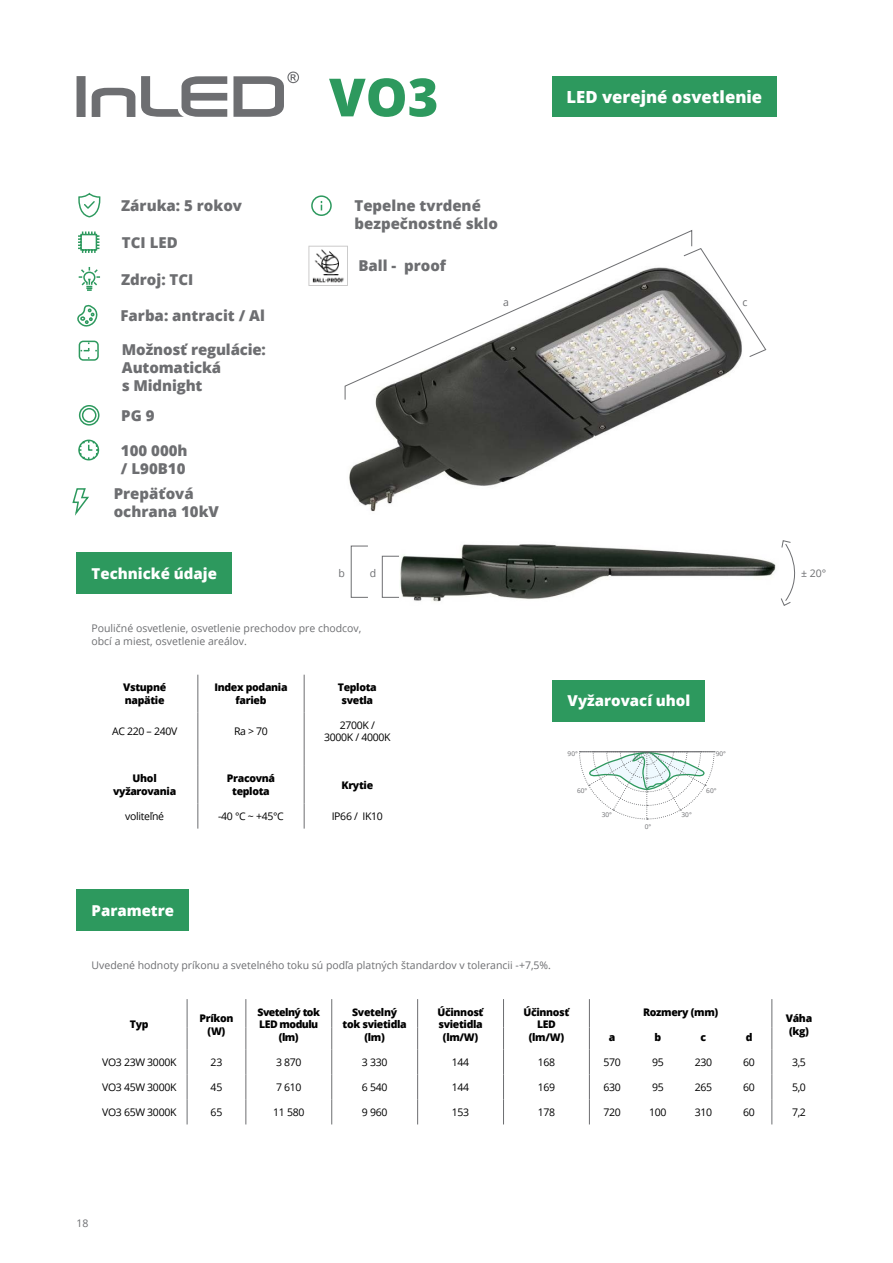
<style>
.page{position:relative;width:893px;height:1263px;background:#fff}
.page>*{position:absolute;margin:0;border:0;box-sizing:border-box;transform-origin:0 0}
.t1{font:800 52.65px "Open Sans";color:#2d995e}
.t2{font:800 16.65px "Open Sans";color:#fff}
.t3{font:800 15px/18px "Open Sans";color:#6d6e71}
.t4{font:800 15px "Open Sans";color:#fff}
.t5{font:10.5px/12.6px "Open Sans";letter-spacing:-.03em;color:#000;text-align:center}
.t6{font:800 10.5px/12.6px "Open Sans";letter-spacing:-.03em;color:#000;text-align:center}
.t7{font:10.5px/12.6px "Open Sans";color:#6d6e71}
.t8{font:800 10.5px/12.6px "Open Sans";letter-spacing:-.05em;color:#000;text-align:center}
.t9{font:6.6px "Open Sans";color:#6d6e71}
</style>
<div class="page">
<svg style="left:77px;top:72px;width:222px;height:45px"></svg>
<div style="left:77px;top:552px;width:155px;height:42px;background:#2d995e"></div>
<div style="left:553px;top:680px;width:152px;height:41px;background:#2d995e"></div>
<svg style="left:78px;top:340px;width:21px;height:21px"></svg>
<svg style="left:78px;top:194px;width:23px;height:24px"></svg>
<svg style="left:78px;top:267px;width:22px;height:24px"></svg>
<div style="left:77px;top:889px;width:112px;height:42px;background:#2d995e"></div>
<svg style="left:187px;top:999px;width:1px;height:125px"></svg>
<svg style="left:245px;top:999px;width:1px;height:125px"></svg>
<svg style="left:331px;top:999px;width:1px;height:125px"></svg>
<svg style="left:417px;top:999px;width:1px;height:125px"></svg>
<svg style="left:503px;top:999px;width:1px;height:125px"></svg>
<svg style="left:589px;top:999px;width:1px;height:125px"></svg>
<svg style="left:771px;top:999px;width:1px;height:125px"></svg>
<hr style="left:197px;top:675px;width:1px;height:37px;background:#6d6e71">
<hr style="left:304px;top:675px;width:1px;height:37px;background:#6d6e71">
<hr style="left:197px;top:712px;width:1px;height:38px;background:#6d6e71">
<hr style="left:304px;top:712px;width:1px;height:38px;background:#6d6e71">
<svg style="left:197px;top:750px;width:1px;height:16px"></svg>
<hr style="left:197px;top:766px;width:1px;height:37px;background:#6d6e71">
<hr style="left:304px;top:766px;width:1px;height:37px;background:#6d6e71">
<svg style="left:197px;top:803px;width:1px;height:26px"></svg>
<svg style="left:304px;top:750px;width:1px;height:16px"></svg>
<svg style="left:304px;top:803px;width:1px;height:26px"></svg>
<svg style="left:78px;top:231px;width:22px;height:22px"></svg>
<svg style="left:77px;top:304px;width:21px;height:23px"></svg>
<div style="left:553px;top:77px;width:224px;height:40px;background:#2d995e"></div>
<svg style="left:579px;top:751px;width:136px;height:69px"></svg>
<hr style="left:579px;top:751px;width:135px;height:1px;background:#6d6e71">
<img style="left:400px;top:544px;width:376px;height:58px">
<div style="left:351px;top:546px;width:17px;height:52px;border:1px solid #6d6e71"></div>
<div style="left:382px;top:556px;width:17px;height:42px;border:1px solid #6d6e71"></div>
<svg style="left:781px;top:540px;width:15px;height:66px"></svg>
<img style="left:349px;top:358px;width:392px;height:154px">
<svg style="left:344px;top:230px;width:348px;height:170px"></svg>
<svg style="left:683px;top:248px;width:84px;height:110px"></svg>
<div style="left:311px;top:195px;width:21px;height:21px;border:2px solid #2d995e;border-radius:50%"></div>
<svg style="left:72px;top:488px;width:17px;height:28px"></svg>
<svg style="left:78px;top:439px;width:22px;height:22px"></svg>
<img style="left:308px;top:234px;width:46px;height:60px">
<div style="left:79px;top:405px;width:20px;height:21px;border:2px solid #2d995e;border-radius:50%"></div>
<div style="left:82px;top:408px;width:15px;height:15px;border:2px solid #2d995e;border-radius:50%"></div>
<h3 class="t3" style="left:121px;top:196px;width:122px">Záruka: 5 rokov</h3>
<h3 class="t3" style="left:122px;top:233px;width:57px">TCI LED</h3>
<h3 class="t3" style="left:121px;top:269px;width:74px">Zdroj: TCI</h3>
<h3 class="t3" style="left:121px;top:306px;width:146px">Farba: antracit / Al</h3>
<h3 class="t3" style="left:122px;top:340px;width:146px">Možnosť regulácie:<br>Automatická<br>s Midnight</h3>
<h3 class="t3" style="left:121px;top:406px;width:35px">PG 9</h3>
<h3 class="t3" style="left:121px;top:440px;width:68px">100 000h / L90B10</h3>
<h3 class="t3" style="left:114px;top:484px;width:107px">Prepäťová ochrana 10kV</h3>
<h3 class="t4" style="left:92px;top:562px;width:127px">Technické údaje</h3>
<h1 class="t1" style="left:329px;top:57px;width:111px">VO3</h1>
<h3 class="t3" style="left:354px;top:196px;width:145px">Tepelne tvrdené bezpečnostné sklo</h3>
<h3 class="t3" style="left:358px;top:256px;width:89px">Ball - proof</h3>
<h2 class="t2" style="left:566px;top:84px;width:197px">LED verejné osvetlenie</h2>
<p class="t7" style="left:503px;top:296px;width:7px">a</p>
<p class="t7" style="left:742px;top:296px;width:6px">c</p>
<p class="t7" style="left:339px;top:567px;width:8px">b</p>
<p class="t7" style="left:370px;top:567px;width:8px">d</p>
<p class="t7" style="left:801px;top:567px;width:27px">± 20°</p>
<p class="t7" style="left:92px;top:622px;width:271px">Pouličné osvetlenie, osvetlenie prechodov pre chodcov, obcí a miest, osvetlenie areálov.</p>
<p class="t6" style="left:123px;top:680px;width:45px;text-align:left">Vstupné napätie</p>
<p class="t6" style="left:214px;top:680px;width:75px">Index podania farieb</p>
<p class="t6" style="left:338px;top:680px;width:41px">Teplota svetla</p>
<p class="t5" style="left:112px;top:725px;width:67px">AC 220 – 240V</p>
<p class="t5" style="left:234px;top:725px;width:35px">Ra &gt; 70</p>
<p class="t5" style="left:324px;top:718px;width:68px">2700K /<br>3000K / 4000K</p>
<p class="t6" style="left:113px;top:772px;width:65px">Uhol vyžarovania</p>
<p class="t6" style="left:227px;top:772px;width:50px">Pracovná teplota</p>
<p class="t6" style="left:341px;top:778px;width:33px">Krytie</p>
<p class="t5" style="left:125px;top:810px;width:40px">voliteľné</p>
<p class="t5" style="left:218px;top:810px;width:67px">-40 °C ~ +45°C</p>
<p class="t5" style="left:332px;top:810px;width:53px">IP66 / IK10</p>
<h3 class="t4" style="left:568px;top:689px;width:124px">Vyžarovací uhol</h3>
<p class="t9" style="left:568px;top:749px;width:12px">90°</p>
<p class="t9" style="left:716px;top:749px;width:12px">90°</p>
<p class="t9" style="left:577px;top:786px;width:12px">60°</p>
<p class="t9" style="left:706px;top:786px;width:12px">60°</p>
<p class="t9" style="left:602px;top:810px;width:12px">30°</p>
<p class="t9" style="left:682px;top:810px;width:12px">30°</p>
<p class="t9" style="left:645px;top:822px;width:8px">0°</p>
<h3 class="t4" style="left:92px;top:899px;width:84px">Parametre</h3>
<p class="t7" style="left:92px;top:959px;width:461px">Uvedené hodnoty príkonu a svetelného toku sú podľa platných štandardov v tolerancii -+7,5%.</p>
<p class="t6" style="left:130px;top:1017px;width:20px">Typ</p>
<p class="t6" style="left:199px;top:1011px;width:36px">Príkon (W)</p>
<p class="t8" style="left:258px;top:1005px;width:64px">Svetelný tok<br>LED modulu (lm)</p>
<p class="t6" style="left:343px;top:1005px;width:66px">Svetelný tok svietidla (lm)</p>
<p class="t6" style="left:437px;top:1005px;width:48px">Účinnosť svietidla (lm/W)</p>
<p class="t6" style="left:523px;top:1005px;width:48px">Účinnosť<br>LED (lm/W)</p>
<p class="t6" style="left:643px;top:1005px;width:77px">Rozmery (mm)</p>
<p class="t6" style="left:609px;top:1030px;width:8px">a</p>
<p class="t6" style="left:654px;top:1030px;width:8px">b</p>
<p class="t6" style="left:701px;top:1030px;width:7px">c</p>
<p class="t6" style="left:746px;top:1030px;width:8px">d</p>
<p class="t6" style="left:786px;top:1011px;width:28px">Váha (kg)</p>
<p class="t5" style="left:102px;top:1055px;width:76px">VO3 23W 3000K</p>
<p class="t5" style="left:211px;top:1055px;width:13px">23</p>
<p class="t5" style="left:276px;top:1055px;width:27px">3 870</p>
<p class="t5" style="left:362px;top:1055px;width:27px">3 330</p>
<p class="t5" style="left:452px;top:1055px;width:19px">144</p>
<p class="t5" style="left:538px;top:1055px;width:19px">168</p>
<p class="t5" style="left:603px;top:1055px;width:19px">570</p>
<p class="t5" style="left:652px;top:1055px;width:13px">95</p>
<p class="t5" style="left:695px;top:1055px;width:19px">230</p>
<p class="t5" style="left:743px;top:1055px;width:13px">60</p>
<p class="t5" style="left:792px;top:1055px;width:15px">3,5</p>
<p class="t5" style="left:102px;top:1080px;width:76px">VO3 45W 3000K</p>
<p class="t5" style="left:211px;top:1080px;width:13px">45</p>
<p class="t5" style="left:276px;top:1080px;width:27px">7 610</p>
<p class="t5" style="left:362px;top:1080px;width:27px">6 540</p>
<p class="t5" style="left:452px;top:1080px;width:19px">144</p>
<p class="t5" style="left:538px;top:1080px;width:19px">169</p>
<p class="t5" style="left:603px;top:1080px;width:19px">630</p>
<p class="t5" style="left:652px;top:1080px;width:13px">95</p>
<p class="t5" style="left:695px;top:1080px;width:19px">265</p>
<p class="t5" style="left:743px;top:1080px;width:13px">60</p>
<p class="t5" style="left:792px;top:1080px;width:15px">5,0</p>
<p class="t5" style="left:102px;top:1105px;width:76px">VO3 65W 3000K</p>
<p class="t5" style="left:211px;top:1105px;width:13px">65</p>
<p class="t5" style="left:273px;top:1105px;width:33px">11 580</p>
<p class="t5" style="left:362px;top:1105px;width:27px">9 960</p>
<p class="t5" style="left:452px;top:1105px;width:19px">153</p>
<p class="t5" style="left:538px;top:1105px;width:19px">178</p>
<p class="t5" style="left:603px;top:1105px;width:19px">720</p>
<p class="t5" style="left:649px;top:1105px;width:19px">100</p>
<p class="t5" style="left:695px;top:1105px;width:19px">310</p>
<p class="t5" style="left:743px;top:1105px;width:13px">60</p>
<p class="t5" style="left:792px;top:1105px;width:15px">7,2</p>
<p class="t7" style="left:77px;top:1217px;width:14px">18</p>
</div>
